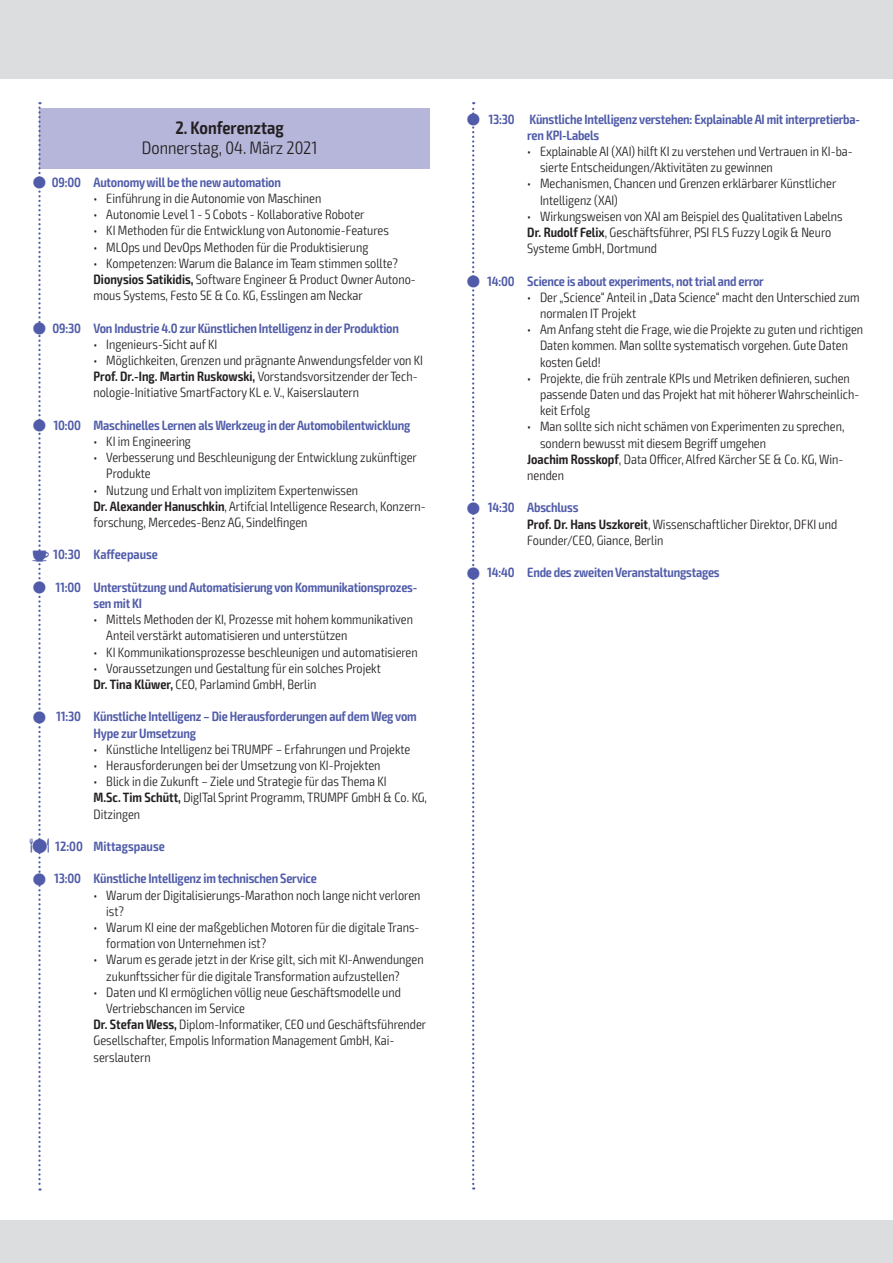
<style>
.page{position:relative;width:893px;height:1263px;background:#fff}
.page>*{position:absolute;margin:0;border:0;box-sizing:border-box;transform-origin:0 0}
.t1{font:300 condensed 18px "Exo 2";color:#231f20}
.t2{font:600 condensed 18px "Exo 2";color:#231f20}
.t3{font:300 condensed 13.5px/16.2px "Exo 2";color:#231f20}
.t4{font:600 condensed 13.5px/16.2px "Exo 2";letter-spacing:-.015em;color:#505ca9}
.s1{font-weight:600}
.s2{font-family:"VDI Iconset S4 A Regular";font-weight:400;font-stretch:normal}
.s3{font-weight:600;color:#505ca9}
</style>
<div class="page">
<div style="left:0;top:0;width:893px;height:79px;background:#dcdddf"></div>
<div style="left:0;top:1220px;width:893px;height:43px;background:#dcdddf"></div>
<div style="left:39px;top:108px;width:390px;height:25px;background:#b5b6da"></div>
<div style="left:39px;top:131px;width:390px;height:38px;background:#b5b6da"></div>
<svg style="left:38px;top:102px;width:4px;height:1088px"></svg>
<svg style="left:472px;top:102px;width:4px;height:1087px"></svg>
<h1 class="t2" style="left:175px;top:117px;width:110px">2. Konferenztag</h1>
<h1 class="t1" style="left:142px;top:137px;width:177px">Donnerstag, 04. März 2021</h1>
<p class="t4" style="left:52px;top:174px;width:230px">09:00 Autonomy will be the new automation</p>
<p class="t3" style="left:94px;top:190px;width:229px">• Einführung in die Autonomie von Maschinen</p>
<p class="t3" style="left:94px;top:207px;width:272px">• Autonomie Level 1 - 5 Cobots - Kollaborative Roboter</p>
<p class="t3" style="left:94px;top:223px;width:297px">• KI Methoden für die Entwicklung von Autonomie-Features</p>
<p class="t3" style="left:94px;top:239px;width:276px">• MLOps und DevOps Methoden für die Produktisierung</p>
<p class="t3" style="left:94px;top:255px;width:324px">• Kompetenzen: Warum die Balance im Team stimmen sollte?<br><span class="s1">Dionysios Satikidis,</span> Software Engineer &amp; Product Owner Autono&shy;mous Systems, Festo SE &amp; Co. KG, Esslingen am Neckar</p>
<p class="t4" style="left:53px;top:320px;width:348px">09:30 Von Industrie 4.0 zur Künstlichen Intelligenz in der Produktion</p>
<p class="t3" style="left:94px;top:336px;width:125px">• Ingenieurs-Sicht auf KI</p>
<p class="t3" style="left:94px;top:352px;width:331px">• Möglichkeiten, Grenzen und prägnante Anwendungsfelder von KI<br><span class="s1">Prof. Dr.-Ing. Martin Ruskowski,</span> Vorstandsvorsitzender der Tech&shy;nologie-Initiative SmartFactory KL e. V., Kaiserslautern</p>
<p class="t4" style="left:54px;top:417px;width:358px">10:00 Maschinelles Lernen als Werkzeug in der Automobilentwicklung</p>
<p class="t3" style="left:94px;top:433px;width:99px">• KI im Engineering</p>
<p class="t3" style="left:106px;top:450px;width:312px;text-indent:-13px">• Verbesserung und Beschleunigung der Entwicklung zukünftiger<br>Produkte</p>
<p class="t3" style="left:94px;top:482px;width:334px">• Nutzung und Erhalt von implizitem Expertenwissen<br><span class="s1">Dr. Alexander Hanuschkin</span>, Artifcial Intelligence Research, Konzern&shy;forschung, Mercedes-Benz AG, Sindelfingen</p>
<p class="t4" style="left:32px;top:547px;width:127px"><span class="s2">K</span> 10:30 Kaffeepause</p>
<p class="t4" style="left:94px;top:579px;width:325px;text-indent:-38px">11:00 Unterstützung und Automatisierung von Kommunikationsprozes&shy;sen mit KI</p>
<p class="t3" style="left:106px;top:612px;width:308px;text-indent:-13px">• Mittels Methoden der KI, Prozesse mit hohem kommunikativen<br>Anteil verstärkt automatisieren und unterstützen</p>
<p class="t3" style="left:94px;top:644px;width:326px">• KI Kommunikationsprozesse beschleunigen und automatisieren</p>
<p class="t3" style="left:94px;top:660px;width:289px">• Voraussetzungen und Gestaltung für ein solches Projekt<br><span class="s1">Dr. Tina Klüwer,</span> CEO, Parlamind GmbH, Berlin</p>
<p class="t4" style="left:94px;top:709px;width:325px;text-indent:-37px">11:30 Künstliche Intelligenz – Die Herausforderungen auf dem Weg vom<br>Hype zur Umsetzung</p>
<p class="t3" style="left:94px;top:741px;width:318px">• Künstliche Intelligenz bei TRUMPF – Erfahrungen und Projekte</p>
<p class="t3" style="left:94px;top:757px;width:288px">• Herausforderungen bei der Umsetzung von KI-Projekten</p>
<p class="t3" style="left:94px;top:774px;width:335px">• Blick in die Zukunft – Ziele und Strategie für das Thema KI<br><span class="s1">M.Sc. Tim Schütt,</span> DigITal Sprint Programm, TRUMPF GmbH &amp; Co. KG,<br>Ditzingen</p>
<p class="t4" style="left:30px;top:838px;width:137px"><span class="s2">M</span> 12:00 Mittagspause</p>
<p class="t4" style="left:54px;top:871px;width:264px">13:00 Künstliche Intelligenz im technischen Service</p>
<p class="t3" style="left:106px;top:887px;width:316px;text-indent:-13px">• Warum der Digitalisierungs-Marathon noch lange nicht verloren ist?</p>
<p class="t3" style="left:106px;top:919px;width:315px;text-indent:-13px">• Warum KI eine der maßgeblichen Motoren für die digitale Trans&shy;formation von Unternehmen ist?</p>
<p class="t3" style="left:106px;top:952px;width:319px;text-indent:-13px">• Warum es gerade jetzt in der Krise gilt, sich mit KI-Anwendungen zukunftssicher für die digitale Transformation aufzustellen?</p>
<p class="t3" style="left:94px;top:984px;width:309px">• Daten und KI ermöglichen völlig neue Geschäftsmodelle und</p>
<p class="t3" style="left:106px;top:1000px;width:140px">Vertriebschancen im Service</p>
<p class="t3" style="left:94px;top:1017px;width:334px"><span class="s1">Dr. Stefan Wess,</span> Diplom-Informatiker, CEO und Geschäftsführender</p>
<p class="t3" style="left:94px;top:1033px;width:302px">Gesellschafter, Empolis Information Management GmbH, Kai-</p>
<p class="t3" style="left:94px;top:1049px;width:59px">serslautern</p>
<p class="t4" style="left:527px;top:111px;width:334px;text-indent:-39px">13:30 Künstliche Intelligenz verstehen: Explainable AI mit interpretierba&shy;ren KPI-Labels</p>
<p class="t3" style="left:540px;top:143px;width:314px;text-indent:-13px">• Explainable AI (XAI) hilft KI zu verstehen und Vertrauen in KI-ba&shy;sierte Entscheidungen/Aktivitäten zu gewinnen</p>
<p class="t3" style="left:540px;top:176px;width:298px;text-indent:-13px">• Mechanismen, Chancen und Grenzen erklärbarer Künstlicher<br>Intelligenz (XAI)</p>
<p class="t3" style="left:527px;top:208px;width:317px">• Wirkungsweisen von XAI am Beispiel des Qualitativen Labelns<br><span class="s1">Dr. Rudolf Felix</span>, Geschäftsführer, PSI FLS Fuzzy Logik &amp; Neuro<br>Systeme GmbH, Dortmund</p>
<p class="t4" style="left:487px;top:273px;width:278px">14:00 Science is about experiments, not trial and error</p>
<p class="t3" style="left:540px;top:289px;width:321px;text-indent:-13px">• Der „Science“ Anteil in „Data Science“ macht den Unterschied zum normalen IT Projekt</p>
<p class="t3" style="left:540px;top:322px;width:325px;text-indent:-13px">• Am Anfang steht die Frage, wie die Projekte zu guten und richtigen<br>Daten kommen. Man sollte systematisch vorgehen. Gute Daten kosten Geld!</p>
<p class="t3" style="left:540px;top:370px;width:321px;text-indent:-13px">• Projekte, die früh zentrale KPIs und Metriken definieren, suchen passende Daten und das Projekt hat mit höherer Wahrscheinlich&shy;keit Erfolg</p>
<p class="t3" style="left:527px;top:419px;width:319px">• Man sollte sich nicht schämen von Experimenten zu sprechen,</p>
<p class="t3" style="left:540px;top:435px;width:228px">sondern bewusst mit diesem Begriff umgehen</p>
<p class="t3" style="left:527px;top:451px;width:318px"><span class="s1">Joachim Rosskopf</span>, Data Officer, Alfred Kärcher SE &amp; Co. KG, Win-</p>
<p class="t3" style="left:527px;top:467px;width:38px">nenden</p>
<p class="t3" style="left:527px;top:500px;width:312px;text-indent:-39px"><span class="s3">14:30 Abschluss<br></span><span class="s1">Prof. Dr. Hans Uszkoreit</span>, Wissenschaftlicher Direktor, DFKI und<br>Founder/CEO, Giance, Berlin</p>
<p class="t4" style="left:487px;top:565px;width:234px">14:40 Ende des zweiten Veranstaltungstages</p>
</div>
